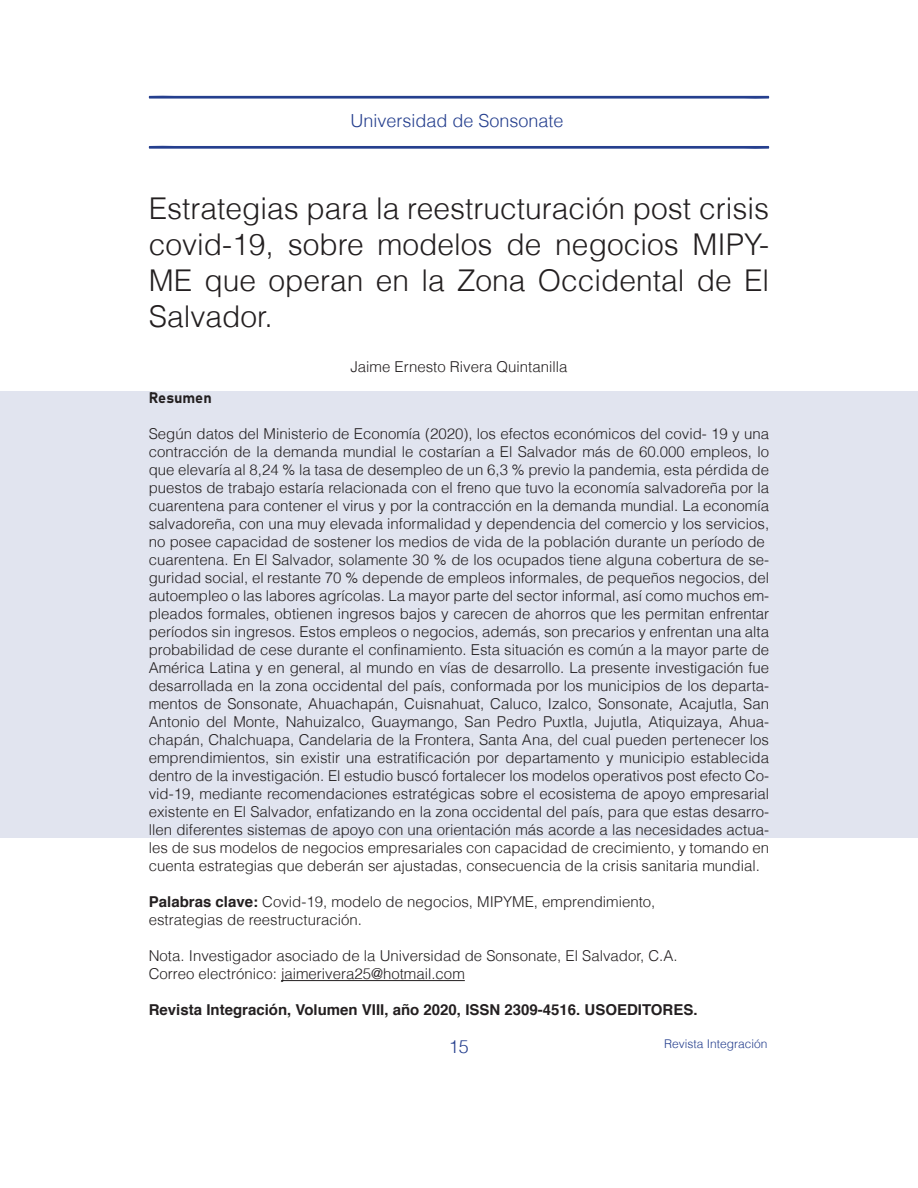
<style>
.page{position:relative;width:918px;height:1188px;background:#fff}
.page>*{position:absolute;margin:0;border:0;box-sizing:border-box;transform-origin:0 0}
.t1{font:300 30px/36px "Helvetica";color:#231f20;text-align:justify}
.t2{font:300 18px "Helvetica";color:#253f8e}
.t3{font:300 15px/18px "Helvetica";color:#231f20;text-align:justify}
.t4{font:700 15px "Helvetica";color:#231f20}
.t5{font:15px "Bahnschrift";color:#231f20}
.t6{font:300 12px "Helvetica";color:#253f8e}
.s1{font-weight:700}
</style>
<div class="page">
<svg style="left:149px;top:146px;width:620px;height:3px;background:#3d549a"></svg>
<svg style="left:149px;top:96px;width:620px;height:3px;background:#445a9e"></svg>
<div style="left:0;top:391px;width:918px;height:447px;background:#e1e4ef"></div>
<hr style="left:281px;top:980px;width:184px;height:1px;background:#231f20">
<p class="t2" style="left:351px;top:109px;width:215px">Universidad de Sonsonate</p>
<p class="t1" style="left:149px;top:190px;width:622px">Estrategias para la reestructuración post crisis covid-19, sobre modelos de negocios MIPY-ME que operan en la Zona Occidental de El Salvador.</p>
<p class="t3" style="left:350px;top:357px;width:219px">Jaime Ernesto Rivera Quintanilla</p>
<p class="t5" style="left:149px;top:386px;width:64px">Resumen</p>
<p class="t3" style="left:149px;top:425px;width:622px">Según datos del Ministerio de Economía (2020), los efectos económicos del covid- 19 y una contracción de la demanda mundial le costarían a El Salvador más de 60.000 empleos, lo que elevaría al 8,24 % la tasa de desempleo de un 6,3 % previo la pandemia, esta pérdida de puestos de trabajo estaría relacionada con el freno que tuvo la economía salvadoreña por la cuarentena para contener el virus y por la contracción en la demanda mundial. La economía salvadoreña, con una muy elevada informalidad y dependencia del comercio y los servicios, no posee capacidad de sostener los medios de vida de la población durante un período de</p>
<p class="t3" style="left:149px;top:551px;width:622px">cuarentena. En El Salvador, solamente 30 % de los ocupados tiene alguna cobertura de se&shy;guridad social, el restante 70 % depende de empleos informales, de pequeños negocios, del autoempleo o las labores agrícolas. La mayor parte del sector informal, así como muchos em&shy;pleados formales, obtienen ingresos bajos y carecen de ahorros que les permitan enfrentar períodos sin ingresos. Estos empleos o negocios, además, son precarios y enfrentan una alta probabilidad de cese durante el confinamiento. Esta situación es común a la mayor parte de</p>
<p class="t3" style="left:149px;top:659px;width:622px">América Latina y en general, al mundo en vías de desarrollo. La presente investigación fue desarrollada en la zona occidental del país, conformada por los municipios de los departa&shy;mentos de Sonsonate, Ahuachapán, Cuisnahuat, Caluco, Izalco, Sonsonate, Acajutla, San Antonio del Monte, Nahuizalco, Guaymango, San Pedro Puxtla, Jujutla, Atiquizaya, Ahua&shy;chapán, Chalchuapa, Candelaria de la Frontera, Santa Ana, del cual pueden pertenecer los emprendimientos, sin existir una estratificación por departamento y municipio establecida dentro de la investigación. El estudio buscó fortalecer los modelos operativos post efecto Co&shy;vid-19, mediante recomendaciones estratégicas sobre el ecosistema de apoyo empresarial existente en El Salvador, enfatizando en la zona occidental del país, para que estas desarro&shy;llen diferentes sistemas de apoyo con una orientación más acorde a las necesidades actua&shy;les de sus modelos de negocios empresariales con capacidad de crecimiento, y tomando en cuenta estrategias que deberán ser ajustadas, consecuencia de la crisis sanitaria mundial.</p>
<p class="t3" style="left:149px;top:893px;width:508px"><span class="s1">Palabras clave:</span> Covid-19, modelo de negocios, MIPYME, emprendimiento,</p>
<p class="t3" style="left:149px;top:911px;width:215px">estrategias de reestructuración.</p>
<p class="t3" style="left:149px;top:947px;width:530px">Nota. Investigador asociado de la Universidad de Sonsonate, El Salvador, C.A.</p>
<p class="t3" style="left:149px;top:965px;width:318px">Correo electrónico: jaimerivera25@hotmail.com</p>
<p class="t4" style="left:149px;top:998px;width:550px">Revista Integración, Volumen VIII, año 2020, ISSN 2309-4516. USOEDITORES.</p>
<p class="t2" style="left:449px;top:1035px;width:22px">15</p>
<p class="t6" style="left:664px;top:1036px;width:105px">Revista Integración</p>
</div>
